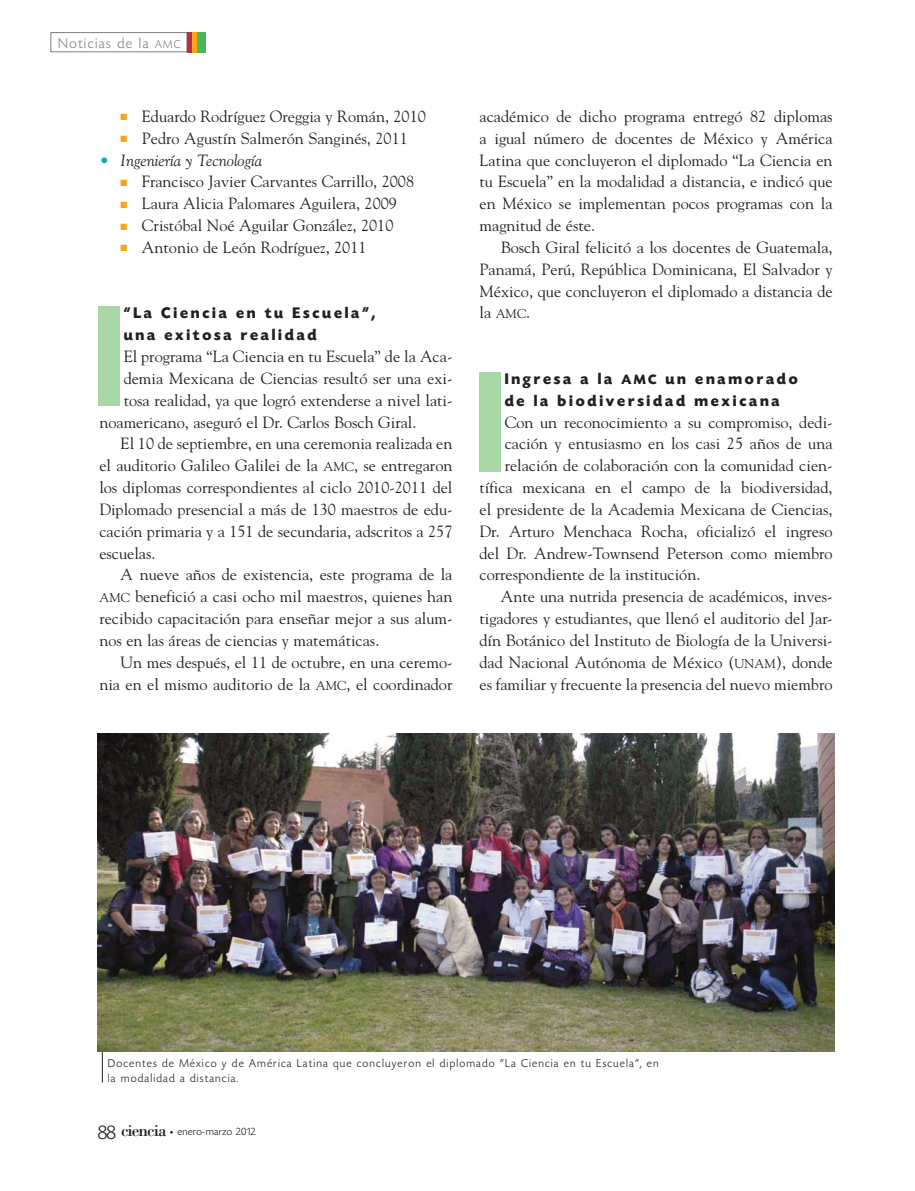
<style>
.page{position:relative;width:915px;height:1191px;background:#fff}
.page>*{position:absolute;margin:0;border:0;box-sizing:border-box;transform-origin:0 0}
.t1{font:17.25px "Bodoni";letter-spacing:-.05em;color:#231f20}
.t2{font:16.2px/21.8px "Goudy";color:#231f20;text-align:justify}
.t3{font:700 16.2px/21.8px "Today HEF";letter-spacing:.17em;color:#231f20}
.t4{font:italic 16.2px "Goudy";color:#231f20}
.t5{font:300 15px "Today HEF";letter-spacing:.095em;color:#808285}
.t6{font:300 12px/15px "Today HEF";letter-spacing:.095em;color:#231f20}
.t7{font:300 11.25px "Today HEF";letter-spacing:.025em;color:#231f20}
.s1{font-size:11.85px}
.s2{color:#faa41d}
.s3{font-style:normal;color:#00acc3}
.s4{font-size:12.75px}
.s5{font-size:14.25px}
.s6{font-family:"Today HEF";font-weight:300;font-size:21px}
.s7{font-family:"Officina Sans";font-weight:400;font-size:7.5px}
</style>
<div class="page">
<div style="left:50px;top:32px;width:137px;height:20px;border:1px solid #808285"></div>
<div style="left:196px;top:32px;width:9px;height:20px;background:#4ab757"></div>
<hr style="left:192px;top:32px;width:4px;height:20px;background:#faa41d">
<div style="left:187px;top:32px;width:5px;height:20px;background:#bb2d45"></div>
<div style="left:98px;top:306px;width:21px;height:100px;background:#a8d6a4"></div>
<img style="left:98px;top:733px;width:735px;height:318px">
<hr style="left:102px;top:1051px;width:1px;height:31px;background:#231f20">
<div style="left:478px;top:372px;width:22px;height:99px;background:#a8d6a4"></div>
<p class="t5" style="left:58px;top:37px;width:124px">Noticias de la <span class="s1">AMC</span></p>
<p class="t2" style="left:121px;top:107px;width:307px"><span class="s2">■</span> Eduardo Rodríguez Oreggia y Román, 2010</p>
<p class="t2" style="left:121px;top:128px;width:288px"><span class="s2">■</span> Pedro Agustín Salmerón Sanginés, 2011</p>
<p class="t4" style="left:99px;top:152px;width:164px"><span class="s3">•</span> Ingeniería y Tecnología</p>
<p class="t2" style="left:121px;top:172px;width:295px"><span class="s2">■</span> Francisco Javier Carvantes Carrillo, 2008</p>
<p class="t2" style="left:121px;top:194px;width:278px"><span class="s2">■</span> Laura Alicia Palomares Aguilera, 2009</p>
<p class="t2" style="left:121px;top:216px;width:274px"><span class="s2">■</span> Cristóbal Noé Aguilar González, 2010</p>
<p class="t2" style="left:121px;top:238px;width:247px"><span class="s2">■</span> Antonio de León Rodríguez, 2011</p>
<p class="t3" style="left:124px;top:304px;width:253px">“La Ciencia en tu Escuela”, una exitosa realidad</p>
<p class="t2" style="left:124px;top:347px;width:330px">El programa “La Ciencia en tu Escuela” de la Aca-</p>
<p class="t2" style="left:124px;top:369px;width:330px">demia Mexicana de Ciencias resultó ser una exi-</p>
<p class="t2" style="left:124px;top:390px;width:330px">tosa realidad, ya que logró extenderse a nivel lati-</p>
<p class="t2" style="left:99px;top:412px;width:318px">noamericano, aseguró el Dr. Carlos Bosch Giral.</p>
<p class="t2" style="left:121px;top:434px;width:333px">El 10 de septiembre, en una ceremonia realizada en</p>
<p class="t2" style="left:99px;top:456px;width:354px">el auditorio Galileo Galilei de la <span class="s4">AMC</span>, se entregaron</p>
<p class="t2" style="left:99px;top:478px;width:354px">los diplomas correspondientes al ciclo 2010-2011 del</p>
<p class="t2" style="left:99px;top:499px;width:354px">Diplomado presencial a más de 130 maestros de edu-</p>
<p class="t2" style="left:99px;top:521px;width:354px">cación primaria y a 151 de secundaria, adscritos a 257</p>
<p class="t2" style="left:99px;top:543px;width:58px">escuelas.</p>
<p class="t2" style="left:121px;top:565px;width:333px">A nueve años de existencia, este programa de la</p>
<p class="t2" style="left:99px;top:587px;width:354px"><span class="s4">AMC</span> benefició a casi ocho mil maestros, quienes han</p>
<p class="t2" style="left:99px;top:609px;width:354px">recibido capacitación para enseñar mejor a sus alum-</p>
<p class="t2" style="left:99px;top:630px;width:281px">nos en las áreas de ciencias y matemáticas.</p>
<p class="t2" style="left:121px;top:652px;width:333px">Un mes después, el 11 de octubre, en una ceremo-</p>
<p class="t2" style="left:99px;top:674px;width:354px">nia en el mismo auditorio de la <span class="s4">AMC</span>, el coordinador</p>
<p class="t2" style="left:479px;top:107px;width:354px">académico de dicho programa entregó 82 diplomas a igual número de docentes de México y América Latina que concluyeron el diplomado “La Ciencia en tu Escuela” en la modalidad a distancia, e indicó que en México se implementan pocos programas con la magnitud de éste.</p>
<p class="t2" style="left:479px;top:238px;width:354px;text-indent:21px">Bosch Giral felicitó a los docentes de Guatemala, Panamá, Perú, República Dominicana, El Salvador y México, que concluyeron el diplomado a distancia de la <span class="s4">AMC</span>.</p>
<p class="t3" style="left:504px;top:369px;width:294px">Ingresa a la <span class="s5">AMC</span> un enamorado de la biodiversidad mexicana</p>
<p class="t2" style="left:504px;top:412px;width:329px">Con un reconocimiento a su compromiso, dedi-</p>
<p class="t2" style="left:504px;top:434px;width:329px">cación y entusiasmo en los casi 25 años de una</p>
<p class="t2" style="left:504px;top:456px;width:329px">relación de colaboración con la comunidad cien-</p>
<p class="t2" style="left:479px;top:478px;width:354px">tífica mexicana en el campo de la biodiversidad,</p>
<p class="t2" style="left:479px;top:499px;width:354px">el presidente de la Academia Mexicana de Ciencias,</p>
<p class="t2" style="left:479px;top:521px;width:354px">Dr. Arturo Menchaca Rocha, oficializó el ingreso</p>
<p class="t2" style="left:479px;top:543px;width:354px">del Dr. Andrew-Townsend Peterson como miembro</p>
<p class="t2" style="left:479px;top:565px;width:222px">correspondiente de la institución.</p>
<p class="t2" style="left:500px;top:587px;width:333px">Ante una nutrida presencia de académicos, inves-</p>
<p class="t2" style="left:479px;top:609px;width:354px">tigadores y estudiantes, que llenó el auditorio del Jar-</p>
<p class="t2" style="left:479px;top:630px;width:354px">dín Botánico del Instituto de Biología de la Universi-</p>
<p class="t2" style="left:479px;top:652px;width:354px">dad Nacional Autónoma de México (<span class="s4">UNAM</span>), donde</p>
<p class="t2" style="left:479px;top:674px;width:354px">es familiar y frecuente la presencia del nuevo miembro</p>
<p class="t6" style="left:108px;top:1057px;width:552px">Docentes de México y de América Latina que concluyeron el diplomado “La Ciencia en tu Escuela”, en la modalidad a distancia.</p>
<p class="t1" style="left:98px;top:1122px;width:70px"><span class="s6">88</span> ciencia</p>
<p class="t7" style="left:170px;top:1127px;width:87px"><span class="s7">•</span> enero-marzo 2012</p>
</div>
